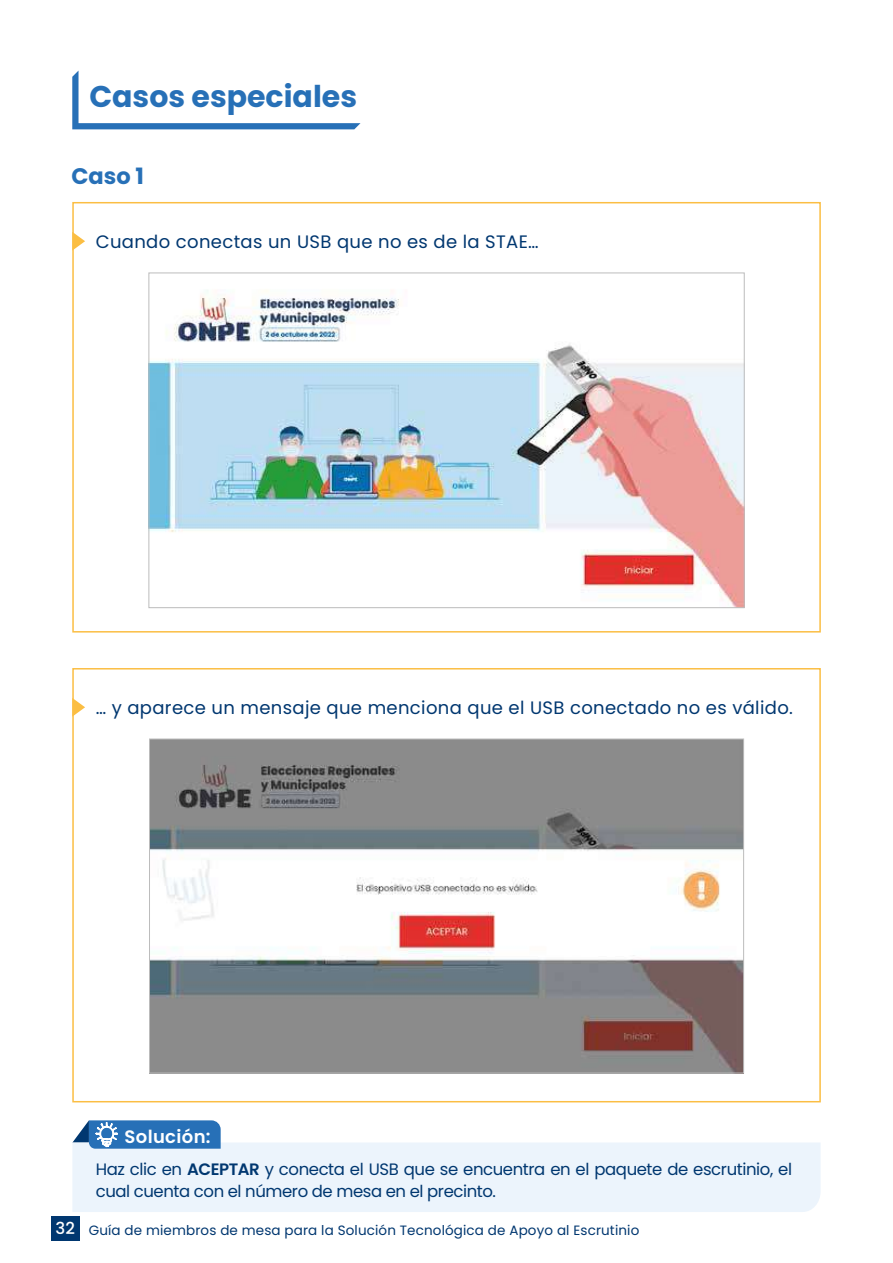
<style>
.page{position:relative;width:893px;height:1263px;background:#fff}
.page>*{position:absolute;margin:0;border:0;box-sizing:border-box;transform-origin:0 0}
.t1{font:700 30px "Poppins";color:#2770b7}
.t2{font:700 22.5px "Poppins";color:#2770b7}
.t3{font:18px "Poppins";letter-spacing:.02em;color:#003770}
.t4{font:600 18px "Poppins";letter-spacing:.02em;color:#fff}
.t5{font:16.5px/22.5px "Poppins";letter-spacing:-.025em;color:#003770}
.t6{font:13.5px "Poppins";letter-spacing:.01em;color:#003770}
.s1{font-weight:600}
.s2{font-weight:500;font-size:16.5px;color:#fff}
</style>
<div class="page">
<div style="left:51px;top:1216px;width:29px;height:24px;background:#003770"></div>
<svg style="left:72px;top:71px;width:288px;height:58px"></svg>
<svg style="left:75px;top:234px;width:10px;height:15px"></svg>
<svg style="left:75px;top:700px;width:10px;height:15px"></svg>
<img style="left:150px;top:290px;width:593px;height:316px">
<img style="left:151px;top:741px;width:591px;height:330px">
<div style="left:72px;top:202px;width:749px;height:430px;border:2px solid #fbbe43"></div>
<div style="left:72px;top:668px;width:749px;height:434px;border:2px solid #fbbe43"></div>
<div style="left:72px;top:1143px;width:749px;height:69px;background:#ecf4fc"></div>
<svg style="left:72px;top:1120px;width:149px;height:29px;background:#4582be"></svg>
<h1 class="t1" style="left:89px;top:79px;width:269px">Casos especiales</h1>
<h2 class="t2" style="left:71px;top:163px;width:74px">Caso 1</h2>
<p class="t3" style="left:96px;top:231px;width:444px">Cuando conectas un USB que no es de la STAE…</p>
<p class="t3" style="left:96px;top:697px;width:699px">… y aparece un mensaje que menciona que el USB conectado no es válido.</p>
<p class="t4" style="left:124px;top:1126px;width:88px">Solución:</p>
<p class="t5" style="left:96px;top:1158px;width:698px">Haz clic en <span class="s1">ACEPTAR</span> y conecta el USB que se encuentra en el paquete de escrutinio, el cual cuenta con el número de mesa en el precinto.</p>
<p class="t6" style="left:55px;top:1222px;width:585px"><span class="s2">32</span> Guía de miembros de mesa para la Solución Tecnológica de Apoyo al Escrutinio</p>
</div>
